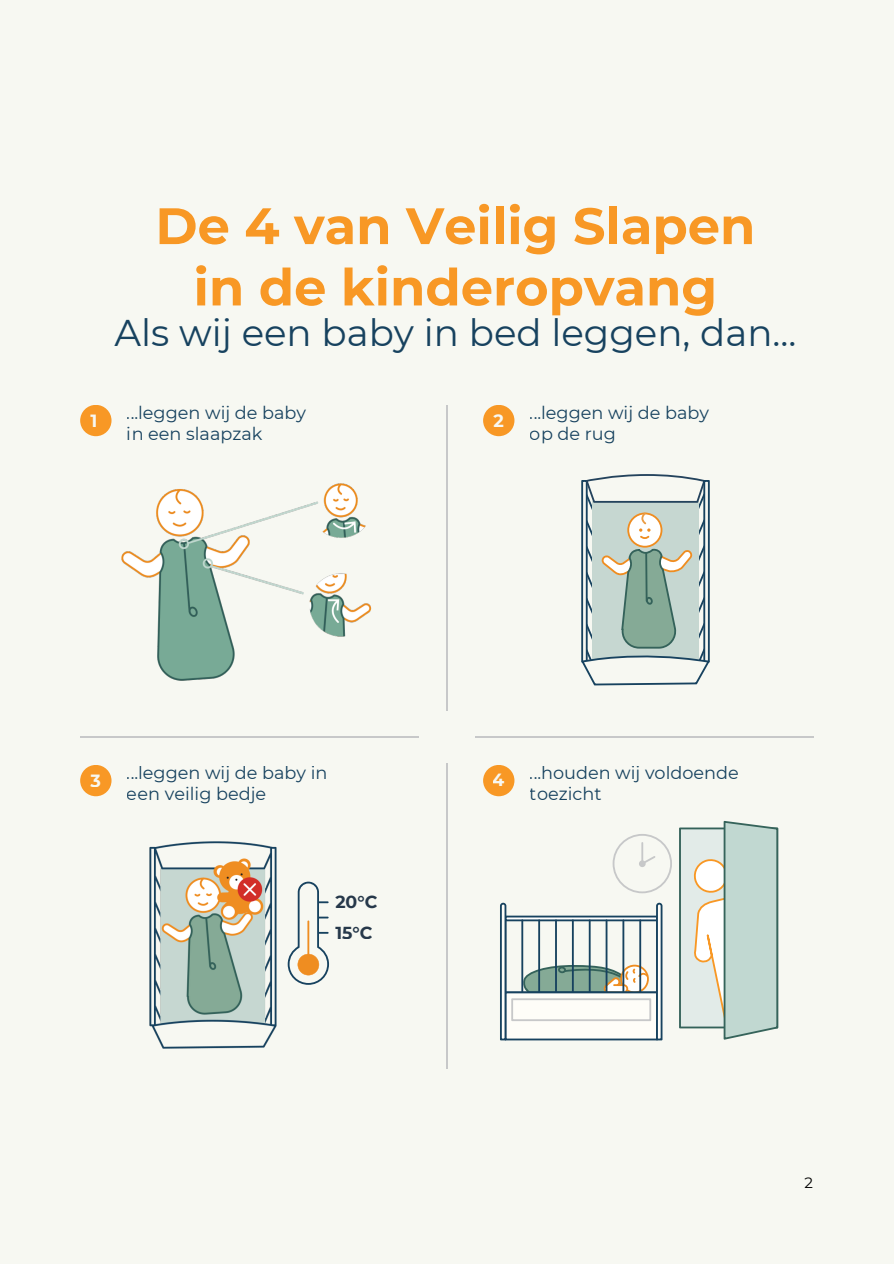
<style>
.page{position:relative;width:894px;height:1264px;background:#fff}
.page>*{position:absolute;margin:0;border:0;box-sizing:border-box;transform-origin:0 0}
.t1{font:700 51.15px/61.3px "Montserrat";color:#f89825;text-align:center}
.t2{font:37.2px "Montserrat";color:#17425f}
.t3{font:17.7px/20.9px "Montserrat";color:#17425f}
.t4{font:700 17.7px "Montserrat";color:#f7f8f2}
.t5{font:700 17.4px/30.6px "Montserrat";color:#26384a}
.t6{font:15px "Montserrat";color:#000}
</style>
<div class="page">
<div style="left:0;top:0;width:893px;height:1263px;background:#f7f8f2"></div>
<svg style="left:80px;top:405px;width:31px;height:31px"></svg>
<svg style="left:80px;top:765px;width:31px;height:31px"></svg>
<img style="left:149px;top:841px;width:128px;height:208px">
<svg style="left:287px;top:881px;width:42px;height:103px"></svg>
<hr style="left:307px;top:920px;width:2px;height:35px;background:#ef8d21">
<svg style="left:297px;top:953px;width:22px;height:22px"></svg>
<svg style="left:318px;top:901px;width:10px;height:2px"></svg>
<svg style="left:318px;top:916px;width:10px;height:2px"></svg>
<svg style="left:318px;top:931px;width:10px;height:2px"></svg>
<hr style="left:80px;top:736px;width:338px;height:1px;background:#c7c8c9">
<img style="left:121px;top:483px;width:251px;height:198px">
<hr style="left:446px;top:405px;width:1px;height:305px;background:#c7c8c9">
<hr style="left:446px;top:763px;width:1px;height:305px;background:#c7c8c9">
<svg style="left:483px;top:405px;width:31px;height:31px"></svg>
<svg style="left:483px;top:765px;width:31px;height:31px"></svg>
<svg style="left:612px;top:834px;width:59px;height:59px"></svg>
<div style="left:638px;top:860px;width:7px;height:7px;background:#c7c8c9"></div>
<svg style="left:643px;top:855px;width:12px;height:9px"></svg>
<hr style="left:641px;top:842px;width:2px;height:22px;background:#c7c8c9">
<svg style="left:523px;top:964px;width:85px;height:27px;background:#8cac9d"></svg>
<svg style="left:562px;top:968px;width:51px;height:10px"></svg>
<svg style="left:557px;top:966px;width:9px;height:7px"></svg>
<svg style="left:624px;top:964px;width:24px;height:27px"></svg>
<svg style="left:603px;top:976px;width:25px;height:15px"></svg>
<svg style="left:613px;top:968px;width:34px;height:18px"></svg>
<svg style="left:506px;top:915px;width:150px;height:6px"></svg>
<hr style="left:521px;top:919px;width:2px;height:74px;background:#17425f">
<hr style="left:538px;top:919px;width:2px;height:74px;background:#17425f">
<hr style="left:555px;top:919px;width:1px;height:74px;background:#17425f">
<hr style="left:571px;top:919px;width:2px;height:74px;background:#17425f">
<hr style="left:588px;top:919px;width:2px;height:74px;background:#17425f">
<hr style="left:605px;top:919px;width:2px;height:74px;background:#17425f">
<hr style="left:622px;top:919px;width:2px;height:74px;background:#17425f">
<hr style="left:639px;top:919px;width:2px;height:74px;background:#17425f">
<svg style="left:506px;top:991px;width:150px;height:49px"></svg>
<div style="left:511px;top:998px;width:140px;height:23px;background:linear-gradient(to right,#fefdf8,#fbfaf6)"></div>
<svg style="left:500px;top:902px;width:6px;height:138px"></svg>
<svg style="left:656px;top:902px;width:6px;height:138px"></svg>
<svg style="left:698px;top:503px;width:4px;height:10px"></svg>
<svg style="left:698px;top:519px;width:5px;height:20px"></svg>
<svg style="left:698px;top:545px;width:5px;height:19px"></svg>
<svg style="left:698px;top:571px;width:5px;height:19px"></svg>
<svg style="left:698px;top:597px;width:5px;height:19px"></svg>
<svg style="left:698px;top:623px;width:5px;height:19px"></svg>
<svg style="left:698px;top:648px;width:5px;height:7px"></svg>
<svg style="left:587px;top:503px;width:5px;height:10px"></svg>
<svg style="left:587px;top:520px;width:5px;height:19px"></svg>
<svg style="left:587px;top:546px;width:5px;height:19px"></svg>
<svg style="left:587px;top:571px;width:5px;height:20px"></svg>
<svg style="left:587px;top:597px;width:5px;height:20px"></svg>
<svg style="left:587px;top:623px;width:5px;height:20px"></svg>
<svg style="left:587px;top:649px;width:3px;height:6px"></svg>
<svg style="left:581px;top:480px;width:6px;height:175px"></svg>
<div style="left:592px;top:502px;width:106px;height:156px;background:#c6d7d1"></div>
<svg style="left:585px;top:474px;width:119px;height:29px"></svg>
<svg style="left:703px;top:480px;width:6px;height:175px"></svg>
<svg style="left:581px;top:655px;width:128px;height:30px"></svg>
<svg style="left:601px;top:550px;width:91px;height:26px"></svg>
<svg style="left:621px;top:548px;width:55px;height:100px;fill:#85aa96"></svg>
<hr style="left:645px;top:552px;width:2px;height:49px;background:#34625a">
<svg style="left:645px;top:596px;width:8px;height:9px"></svg>
<svg style="left:627px;top:512px;width:35px;height:35px"></svg>
<svg style="left:641px;top:512px;width:5px;height:12px"></svg>
<svg style="left:639px;top:528px;width:11px;height:11px"></svg>
<hr style="left:475px;top:736px;width:338px;height:1px;background:#c7c8c9">
<div style="left:679px;top:827px;width:99px;height:201px;background:linear-gradient(to bottom,#dfe9e6,#e3ece9)"></div>
<svg style="left:693px;top:859px;width:30px;height:34px"></svg>
<svg style="left:693px;top:897px;width:30px;height:132px;fill:#e2ebe8"></svg>
<svg style="left:723px;top:821px;width:55px;height:218px;background:#b8d0c9"></svg>
<h1 class="t1" style="left:155px;top:195px;width:601px">De 4 van Veilig Slapen in de kinderopvang</h1>
<h2 class="t2" style="left:114px;top:309px;width:683px">Als wij een baby in bed leggen, dan...</h2>
<p class="t3" style="left:127px;top:402px;width:181px">...leggen wij de baby in een slaapzak</p>
<p class="t4" style="left:90px;top:409px;width:8px">1</p>
<p class="t4" style="left:493px;top:409px;width:12px">2</p>
<p class="t3" style="left:529px;top:402px;width:181px">...leggen wij de baby op de rug</p>
<p class="t4" style="left:90px;top:769px;width:12px">3</p>
<p class="t3" style="left:127px;top:762px;width:202px">...leggen wij de baby in een veilig bedje</p>
<p class="t4" style="left:492px;top:768px;width:14px">4</p>
<p class="t3" style="left:529px;top:762px;width:210px">...houden wij voldoende toezicht</p>
<p class="t5" style="left:335px;top:886px;width:44px">20°C<br>15°C</p>
<p class="t6" style="left:804px;top:1173px;width:10px">2</p>
</div>
